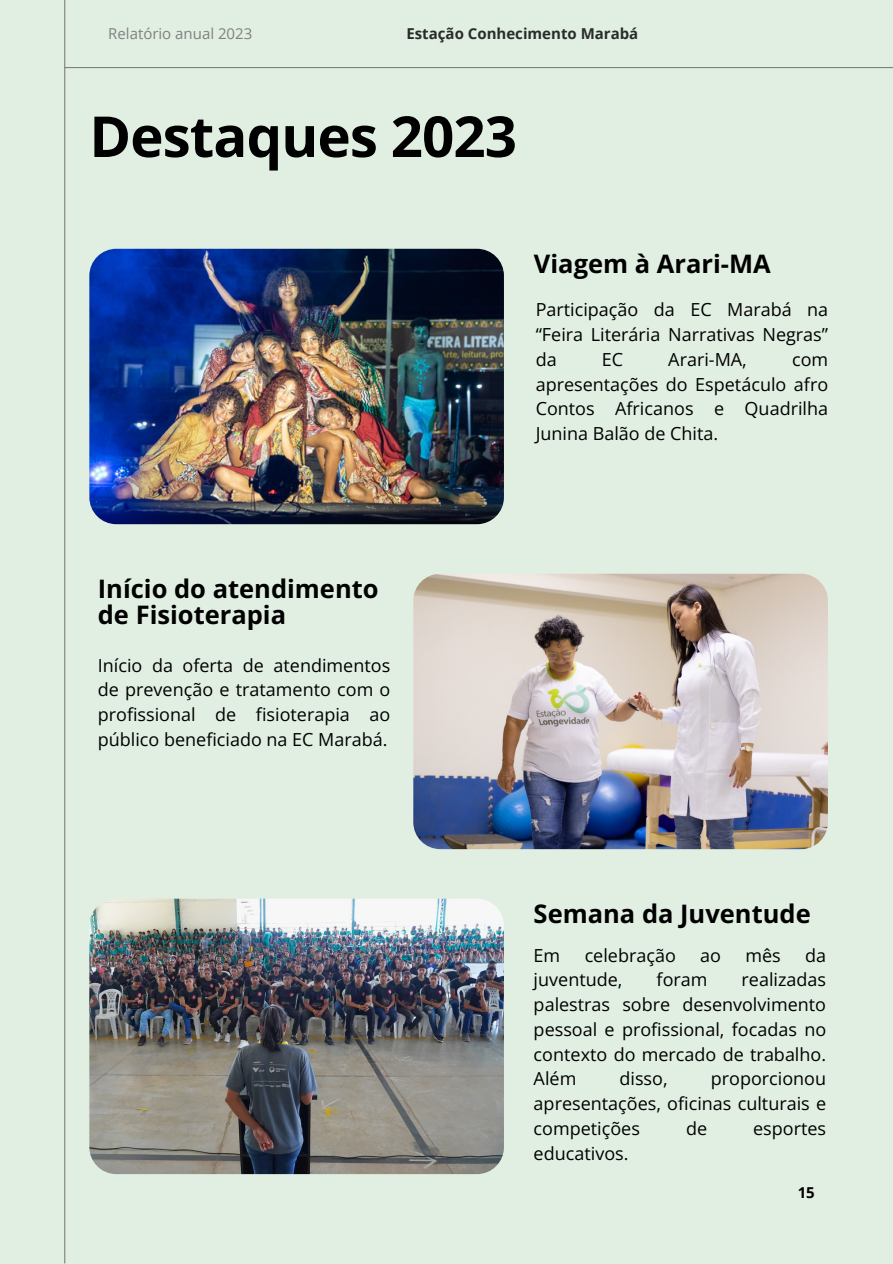
<style>
.page{position:relative;width:893px;height:1264px;background:#fff}
.page>*{position:absolute;margin:0;border:0;box-sizing:border-box;transform-origin:0 0}
.t1{font:700 56.4px "Open Sans";letter-spacing:-.015em;color:#000}
.t2{font:700 25.5px/25.8px "Open Sans";color:#000}
.t3{font:18px/24.8px "Open Sans";color:#000;text-align:justify}
.t4{font:700 15px "Open Sans";color:#2b2b2b}
.t5{font:15px "Open Sans";color:#808080}
.t6{font:700 15px "Open Sans";color:#000}
</style>
<div class="page">
<div style="left:0;top:0;width:892px;height:1263px;background:#e1efe2"></div>
<img style="left:89px;top:249px;width:414px;height:275px;border-radius:27px">
<img style="left:413px;top:573px;width:414px;height:276px;border-radius:27px">
<img style="left:89px;top:898px;width:415px;height:276px;border-radius:27px">
<hr style="left:64px;top:0;width:1px;height:1263px;background:#808080">
<hr style="left:64px;top:67px;width:828px;height:1px;background:#808080">
<p class="t5" style="left:108px;top:23px;width:146px">Relatório anual 2023</p>
<h3 class="t4" style="left:406px;top:23px;width:233px">Estação Conhecimento Marabá</h3>
<p class="t1" style="left:89px;top:97px;width:429px">Destaques 2023</p>
<h3 class="t2" style="left:534px;top:250px;width:238px">Viagem à Arari-MA</h3>
<p class="t3" style="left:535px;top:297px;width:294px">Participação da EC Marabá na “Feira Literária Narrativas Negras” da</p>
<p class="t3" style="left:601px;top:346px;width:23px">EC</p>
<p class="t3" style="left:668px;top:346px;width:80px">Arari-MA,</p>
<p class="t3" style="left:535px;top:346px;width:294px;text-indent:256px">com apresentações do Espetáculo afro Contos Africanos e Quadrilha Junina Balão de Chita.</p>
<h2 class="t2" style="left:98px;top:575px;width:282px">Início do atendimento de Fisioterapia</h2>
<p class="t3" style="left:98px;top:652px;width:294px">Início da oferta de atendimentos de prevenção e tratamento com o profissional de fisioterapia ao público beneficiado na EC Marabá.</p>
<h3 class="t2" style="left:533px;top:899px;width:278px">Semana da Juventude</h3>
<h2 class="t3" style="left:533px;top:942px;width:28px">Em</h2>
<h2 class="t3" style="left:584px;top:942px;width:93px">celebração</h2>
<h2 class="t3" style="left:700px;top:942px;width:22px">ao</h2>
<h2 class="t3" style="left:745px;top:942px;width:37px">mês</h2>
<h2 class="t3" style="left:805px;top:942px;width:22px">da</h2>
<h2 class="t3" style="left:533px;top:967px;width:90px">juventude,</h2>
<h2 class="t3" style="left:656px;top:967px;width:52px">foram</h2>
<h2 class="t3" style="left:533px;top:967px;width:294px;text-indent:208px">realizadas palestras sobre desenvolvimento pessoal e profissional, focadas no contexto do mercado de trabalho.<br>Além</h2>
<h2 class="t3" style="left:619px;top:1066px;width:50px">disso,</h2>
<h2 class="t3" style="left:533px;top:1066px;width:294px;text-indent:177px">proporcionou apresentações, oficinas culturais e competições</h2>
<h2 class="t3" style="left:686px;top:1115px;width:23px">de</h2>
<h2 class="t3" style="left:753px;top:1115px;width:74px">esportes</h2>
<h2 class="t3" style="left:533px;top:1140px;width:96px">educativos.</h2>
<h2 class="t6" style="left:797px;top:1181px;width:19px">15</h2>
</div>
